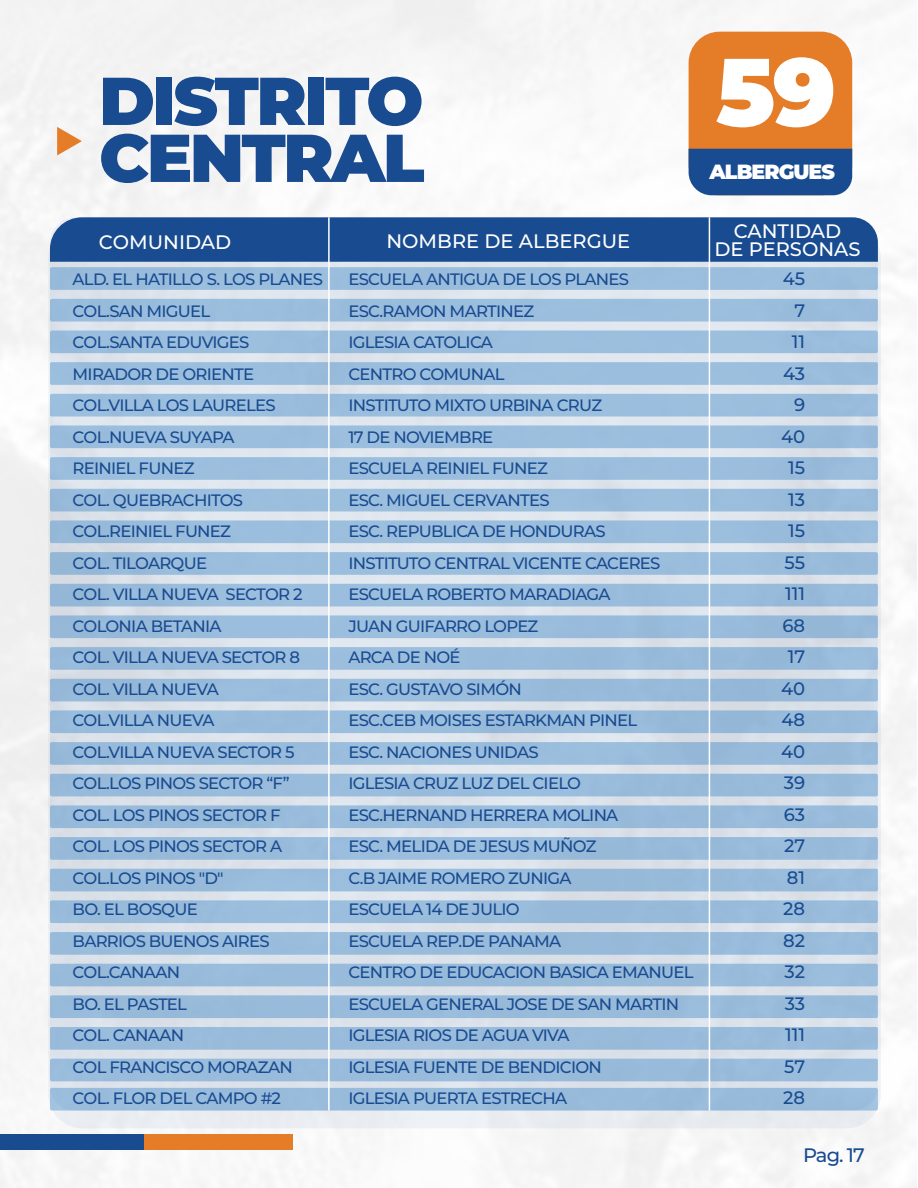
<style>
.page{position:relative;width:918px;height:1188px;background:#fff}
.page>*{position:absolute;margin:0;border:0;box-sizing:border-box;transform-origin:0 0}
.t1{font:900 95.7px "Montserrat";color:#fff}
.t2{font:900 67.5px/57px "Montserrat";letter-spacing:-.035em;color:#194b90}
.t3{font:900 20.55px "Montserrat";letter-spacing:-.05em;color:#fff}
.t4{font:500 19.5px/18px "Montserrat";color:#fff;text-align:center}
.t5{font:500 19.5px "Montserrat";color:#194b90}
.t6{font:500 18px/31.5px "Montserrat";color:#194b90;text-align:right}
.t7{font:500 16.5px/31.5px "Montserrat";letter-spacing:-.045em;color:#194b90}
</style>
<div class="page">
<div style="left:0;top:1px;width:917px;height:1187px;background:#f6f6f7"></div>
<div style="left:48px;top:224px;width:833px;height:904px;background:#e9ebf0;border-radius:34px"></div>
<div style="left:0;top:1134px;width:147px;height:15px;background:#194b90"></div>
<div style="left:144px;top:1134px;width:148px;height:15px;background:#e47c28"></div>
<div style="left:50px;top:217px;width:828px;height:894px;background:#dce3eb;border-radius:25px"></div>
<div style="left:50px;top:217px;width:828px;height:45px;background:#194b90"></div>
<div style="left:50px;top:267px;width:828px;height:23px;background:#9bbedd;border-radius:2px"></div>
<div style="left:50px;top:299px;width:828px;height:23px;background:#9bbedd;border-radius:2px"></div>
<div style="left:50px;top:330px;width:828px;height:23px;background:#9bbede;border-radius:2px"></div>
<div style="left:50px;top:362px;width:828px;height:23px;background:#9bbede;border-radius:2px"></div>
<div style="left:50px;top:394px;width:828px;height:23px;background:#9bbede;border-radius:2px"></div>
<div style="left:50px;top:425px;width:828px;height:23px;background:#9cbede;border-radius:2px"></div>
<div style="left:50px;top:457px;width:828px;height:23px;background:#9cbede;border-radius:2px"></div>
<div style="left:50px;top:489px;width:828px;height:22px;background:#9bbedd;border-radius:2px"></div>
<div style="left:50px;top:520px;width:828px;height:23px;background:#9bbedd;border-radius:2px"></div>
<div style="left:50px;top:552px;width:828px;height:23px;background:#9bbedd;border-radius:2px"></div>
<div style="left:50px;top:584px;width:828px;height:22px;background:#9bbddd;border-radius:2px"></div>
<div style="left:50px;top:615px;width:828px;height:23px;background:#99bcdc;border-radius:2px"></div>
<div style="left:50px;top:647px;width:828px;height:23px;background:#99bbdb;border-radius:2px"></div>
<div style="left:50px;top:679px;width:828px;height:22px;background:#99bbdb;border-radius:2px"></div>
<div style="left:50px;top:710px;width:828px;height:23px;background:#99bbdb;border-radius:2px"></div>
<div style="left:50px;top:742px;width:828px;height:23px;background:#99bbdb;border-radius:2px"></div>
<div style="left:50px;top:774px;width:828px;height:22px;background:#99bbdb;border-radius:2px"></div>
<div style="left:50px;top:805px;width:828px;height:23px;background:#99bbdb;border-radius:2px"></div>
<div style="left:50px;top:837px;width:828px;height:23px;background:#99bbdb;border-radius:2px"></div>
<div style="left:50px;top:869px;width:828px;height:22px;background:#99bbdb;border-radius:2px"></div>
<div style="left:50px;top:900px;width:828px;height:23px;background:#99bbdb;border-radius:2px"></div>
<div style="left:50px;top:932px;width:828px;height:23px;background:#99bbdb;border-radius:2px"></div>
<div style="left:50px;top:964px;width:828px;height:22px;background:#98bbda;border-radius:2px"></div>
<div style="left:50px;top:995px;width:828px;height:23px;background:#98bbda;border-radius:2px"></div>
<div style="left:50px;top:1027px;width:828px;height:23px;background:#99bbdb;border-radius:2px"></div>
<div style="left:50px;top:1059px;width:828px;height:22px;background:#99bbdb;border-radius:2px"></div>
<div style="left:50px;top:1088px;width:828px;height:23px;background:#99bbdb;border-radius:2px"></div>
<hr style="left:328px;top:217px;width:2px;height:894px;background:#fff">
<hr style="left:709px;top:217px;width:1px;height:894px;background:#fff">
<svg style="left:57px;top:127px;width:25px;height:28px"></svg>
<div style="left:689px;top:32px;width:163px;height:163px;background:#e47c28;border-radius:31px"></div>
<div style="left:689px;top:149px;width:163px;height:46px;background:#194b90"></div>
<h2 class="t2" style="left:99px;top:68px;width:327px">DISTRITO<br>CENTRAL</h2>
<p class="t4" style="left:99px;top:232px;width:134px">COMUNIDAD</p>
<p class="t4" style="left:386px;top:231px;width:245px">NOMBRE DE ALBERGUE</p>
<h1 class="t1" style="left:716px;top:20px;width:122px">59</h1>
<p class="t3" style="left:709px;top:156px;width:127px">ALBERGUES</p>
<p class="t4" style="left:714px;top:221px;width:148px">CANTIDAD<br>DE PERSONAS</p>
<p class="t7" style="left:73px;top:263px;width:252px">ALD. EL HATILLO S. LOS PLANES<br>COL.SAN MIGUEL<br>COL.SANTA EDUVIGES<br>MIRADOR DE ORIENTE<br>COL.VILLA LOS LAURELES<br>COL.NUEVA SUYAPA<br>REINIEL FUNEZ<br>COL. QUEBRACHITOS<br>COL.REINIEL FUNEZ<br>COL. TILOARQUE<br>COL. VILLA NUEVA SECTOR 2<br>COLONIA BETANIA<br>COL. VILLA NUEVA SECTOR 8<br>COL. VILLA NUEVA<br>COL.VILLA NUEVA<br>COL.VILLA NUEVA SECTOR 5<br>COL.LOS PINOS SECTOR “F”<br>COL. LOS PINOS SECTOR F<br>COL. LOS PINOS SECTOR A<br>COL.LOS PINOS "D"<br>BO. EL BOSQUE<br>BARRIOS BUENOS AIRES<br>COL.CANAAN<br>BO. EL PASTEL<br>COL. CANAAN<br>COL FRANCISCO MORAZAN<br>COL. FLOR DEL CAMPO #2</p>
<p class="t7" style="left:348px;top:263px;width:347px">ESCUELA ANTIGUA DE LOS PLANES<br>ESC.RAMON MARTINEZ<br>IGLESIA CATOLICA<br>CENTRO COMUNAL<br>INSTITUTO MIXTO URBINA CRUZ<br>17 DE NOVIEMBRE<br>ESCUELA REINIEL FUNEZ<br>ESC. MIGUEL CERVANTES<br>ESC. REPUBLICA DE HONDURAS<br>INSTITUTO CENTRAL VICENTE CACERES<br>ESCUELA ROBERTO MARADIAGA<br>JUAN GUIFARRO LOPEZ<br>ARCA DE NOÉ<br>ESC. GUSTAVO SIMÓN<br>ESC.CEB MOISES ESTARKMAN PINEL<br>ESC. NACIONES UNIDAS<br>IGLESIA CRUZ LUZ DEL CIELO<br>ESC.HERNAND HERRERA MOLINA<br>ESC. MELIDA DE JESUS MUÑOZ<br>C.B JAIME ROMERO ZUNIGA<br>ESCUELA 14 DE JULIO<br>ESCUELA REP.DE PANAMA<br>CENTRO DE EDUCACION BASICA EMANUEL<br>ESCUELA GENERAL JOSE DE SAN MARTIN<br>IGLESIA RIOS DE AGUA VIVA<br>IGLESIA FUENTE DE BENDICION<br>IGLESIA PUERTA ESTRECHA</p>
<p class="t6" style="left:781px;top:263px;width:26px">45<br>7<br>11<br>43<br>9<br>40<br>15<br>13<br>15<br>55<br>111<br>68<br>17<br>40<br>48<br>40<br>39<br>63<br>27<br>81<br>28<br>82<br>32<br>33<br>111<br>57<br>28</p>
<p class="t5" style="left:803px;top:1141px;width:63px">Pag. 17</p>
</div>
